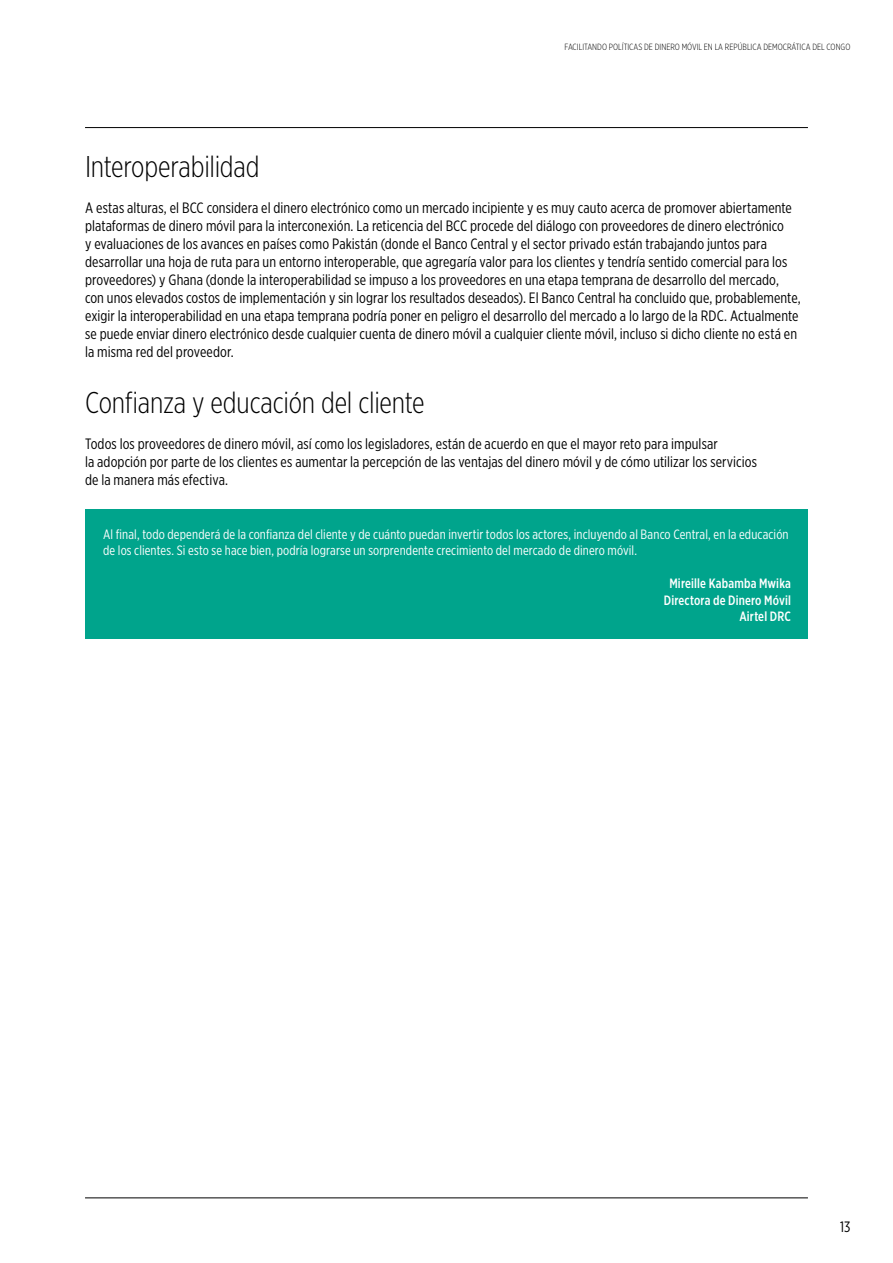
<style>
.page{position:relative;width:893px;height:1263px;background:#fff}
.page>*{position:absolute;margin:0;border:0;box-sizing:border-box;transform-origin:0 0}
.t1{font:300 30px "Gotham X Narrow";letter-spacing:-.01em;color:#000}
.t2{font:15px/18px "Gotham X Narrow";letter-spacing:.005em;color:#000}
.t3{font:13.5px/16.5px "Gotham X Narrow";letter-spacing:.01em;color:#fff}
.t4{font:500 13.5px/16.5px "Gotham X Narrow";letter-spacing:.01em;color:#fff;text-align:right}
.t5{font:300 9px "Gotham X Narrow";color:#000}
</style>
<div class="page">
<hr style="left:85px;top:127px;width:723px;height:1px;background:#000">
<div style="left:86px;top:509px;width:722px;height:130px;background:#00a48c"></div>
<hr style="left:85px;top:1197px;width:723px;height:1px;background:#000">
<p class="t5" style="left:565px;top:41px;width:287px">FACILITANDO POLÍTICAS DE DINERO MÓVIL EN LA REPÚBLICA DEMOCRÁTICA DEL CONGO</p>
<h1 class="t1" style="left:85px;top:149px;width:176px">Interoperabilidad</h1>
<p class="t2" style="left:85px;top:199px;width:717px">A estas alturas, el BCC considera el dinero electrónico como un mercado incipiente y es muy cauto acerca de promover abiertamente plataformas de dinero móvil para la interconexión. La reticencia del BCC procede del diálogo con proveedores de dinero electrónico<br>y evaluaciones de los avances en países como Pakistán (donde el Banco Central y el sector privado están trabajando juntos para desarrollar una hoja de ruta para un entorno interoperable, que agregaría valor para los clientes y tendría sentido comercial para los proveedores) y Ghana (donde la interoperabilidad se impuso a los proveedores en una etapa temprana de desarrollo del mercado, con unos elevados costos de implementación y sin lograr los resultados deseados). El Banco Central ha concluido que, probablemente, exigir la interoperabilidad en una etapa temprana podría poner en peligro el desarrollo del mercado a lo largo de la RDC. Actualmente se puede enviar dinero electrónico desde cualquier cuenta de dinero móvil a cualquier cliente móvil, incluso si dicho cliente no está en la misma red del proveedor.</p>
<h1 class="t1" style="left:85px;top:384px;width:341px">Confianza y educación del cliente</h1>
<p class="t2" style="left:85px;top:434px;width:673px">Todos los proveedores de dinero móvil, así como los legisladores, están de acuerdo en que el mayor reto para impulsar<br>la adopción por parte de los clientes es aumentar la percepción de las ventajas del dinero móvil y de cómo utilizar los servicios de la manera más efectiva.</p>
<p class="t3" style="left:103px;top:526px;width:687px">Al final, todo dependerá de la confianza del cliente y de cuánto puedan invertir todos los actores, incluyendo al Banco Central, en la educación de los clientes. Si esto se hace bien, podría lograrse un sorprendente crecimiento del mercado de dinero móvil.</p>
<p class="t4" style="left:664px;top:575px;width:129px">Mireille Kabamba Mwika<br>Directora de Dinero Móvil<br>Airtel DRC</p>
<p class="t2" style="left:840px;top:1218px;width:12px">13</p>
</div>
